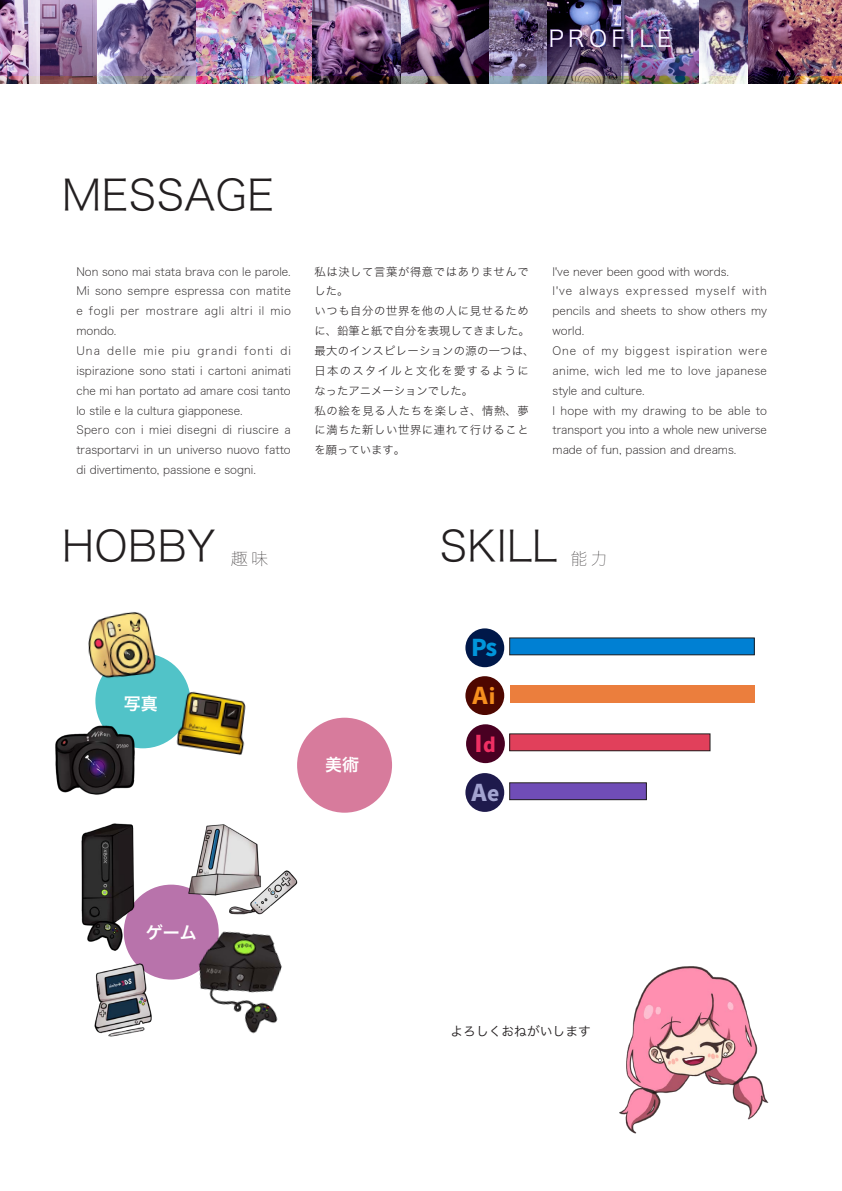
<style>
.page{position:relative;width:842px;height:1191px;background:#fff}
.page>*{position:absolute;margin:0;border:0;box-sizing:border-box;transform-origin:0 0}
.t1{font:42.5px "Hiragino Sans W2";color:#231f20}
.t2{font:23.1px/48.3px "Mochiy Pop";color:#0096db}
.t3{font:22.7px "Hiragino Sans W3";letter-spacing:.19em;color:#fff}
.t4{font:17px "Hiragino Sans W6";color:#fff}
.t5{font:17px "Hiragino Sans W0";color:#231f20}
.t6{font:12.8px "Hiragino Sans W3";color:#231f20}
.t7{font:11.3px/19.8px "Hira Kak ADK Std W1";letter-spacing:.005em;color:#231f20}
.t8{font:11.3px/19.8px "Hira Kaku Std N W2";letter-spacing:.055em;color:#231f20}
.s1{color:#f68f1e}
.s2{font-size:20.6px;color:#f68f1e}
.s3{color:#ee2f63}
.s4{font-size:19.4px;color:#ee2f63}
.s5{color:#a2a3d0}
.s6{font-size:20.6px;color:#a2a3d0}
</style>
<div class="page">
<img style="left:619px;top:966px;width:150px;height:168px">
<div style="left:465px;top:628px;width:39px;height:39px;background:#001849;border-radius:50%"></div>
<div style="left:465px;top:676px;width:39px;height:39px;background:#4e0700;border-radius:50%"></div>
<div style="left:466px;top:724px;width:39px;height:39px;background:#490022;border-radius:50%"></div>
<div style="left:465px;top:773px;width:39px;height:39px;background:#1e1a4c;border-radius:50%"></div>
<div style="left:510px;top:638px;width:244px;height:17px;background:#0080d3"></div>
<div style="left:510px;top:686px;width:244px;height:17px;background:#eb7e3d"></div>
<div style="left:510px;top:734px;width:200px;height:16px;background:#e1405b"></div>
<div style="left:509px;top:733px;width:201px;height:18px;border:1px solid #231f20"></div>
<div style="left:510px;top:782px;width:136px;height:17px;background:#704db7"></div>
<div style="left:509px;top:782px;width:137px;height:18px;border:1px solid #231f20"></div>
<div style="left:95px;top:653px;width:95px;height:95px;background:#51c3c8;border-radius:50%"></div>
<div style="left:124px;top:884px;width:95px;height:95px;background:#b873ab;border-radius:50%"></div>
<div style="left:297px;top:717px;width:95px;height:95px;background:#d77b9c;border-radius:50%"></div>
<img style="left:165px;top:681px;width:81px;height:74px">
<img style="left:55px;top:710px;width:90px;height:85px">
<img style="left:88px;top:612px;width:81px;height:78px">
<img style="left:81px;top:823px;width:62px;height:131px">
<img style="left:94px;top:959px;width:65px;height:78px">
<img style="left:186px;top:824px;width:112px;height:89px">
<img style="left:181px;top:913px;width:101px;height:121px">
<img style="left:620px;top:76px;width:79px;height:7px">
<img style="left:489px;top:76px;width:59px;height:7px">
<img style="left:548px;top:76px;width:72px;height:7px">
<img style="left:311px;top:76px;width:91px;height:7px">
<img style="left:40px;top:76px;width:58px;height:7px">
<img style="left:98px;top:76px;width:99px;height:7px">
<img style="left:197px;top:76px;width:114px;height:7px">
<img style="left:0;top:76px;width:40px;height:7px">
<img style="left:402px;top:76px;width:87px;height:7px">
<img style="left:702px;top:76px;width:47px;height:7px">
<img style="left:749px;top:76px;width:93px;height:7px">
<img style="left:0;top:0;width:842px;height:76px">
<h1 class="t1" style="left:62px;top:157px;width:214px">MESSAGE</h1>
<h3 class="t3" style="left:549px;top:18px;width:124px">PROFILE</h3>
<p class="t7" style="left:76px;top:261px;width:216px">Non sono mai stata brava con le parole.<br>Mi sono sempre espressa con matite e fogli per mostrare agli altri il mio mondo.<br>Una delle mie piu grandi fonti di ispirazione sono stati i cartoni animati che mi han portato ad amare cosi tanto lo stile e la cultura giapponese.<br>Spero con i miei disegni di riuscire a trasportarvi in un universo nuovo fatto di divertimento, passione e sogni.</p>
<p class="t8" style="left:314px;top:261px;width:222px">私は決して言葉が得意ではありませんでした。<br>いつも自分の世界を他の人に見せるために、鉛筆と紙で自分を表現してきました。最大のインスピレーションの源の一つは、日本のスタイルと文化を愛するようになったアニメーションでした。<br>私の絵を見る人たちを楽しさ、情熱、夢に満ちた新しい世界に連れて行けることを願っています。</p>
<p class="t7" style="left:553px;top:261px;width:216px">I've never been good with words.<br>I've always expressed myself with pencils and sheets to show others my world.<br>One of my biggest ispiration were anime, wich led me to love japanese style and culture.<br>I hope with my drawing to be able to transport you into a whole new universe made of fun, passion and dreams.</p>
<h1 class="t1" style="left:62px;top:508px;width:155px">HOBBY</h1>
<h1 class="t1" style="left:439px;top:508px;width:119px">SKILL</h1>
<h3 class="t5" style="left:231px;top:546px;width:39px">趣味</h3>
<h3 class="t5" style="left:570px;top:546px;width:39px">能力</h3>
<h3 class="t4" style="left:124px;top:688px;width:36px">写真</h3>
<h3 class="t4" style="left:146px;top:916px;width:53px">ゲーム</h3>
<h3 class="t4" style="left:325px;top:749px;width:36px">美術</h3>
<h2 class="t2" style="left:471px;top:622px;width:30px">Ps<br><span class="s1">A</span><span class="s2">i<br></span><span class="s3">I</span><span class="s4">d<br></span><span class="s5">A</span><span class="s6">e</span></h2>
<p class="t6" style="left:450px;top:1020px;width:142px">よろしくおねがいします</p>
</div>
